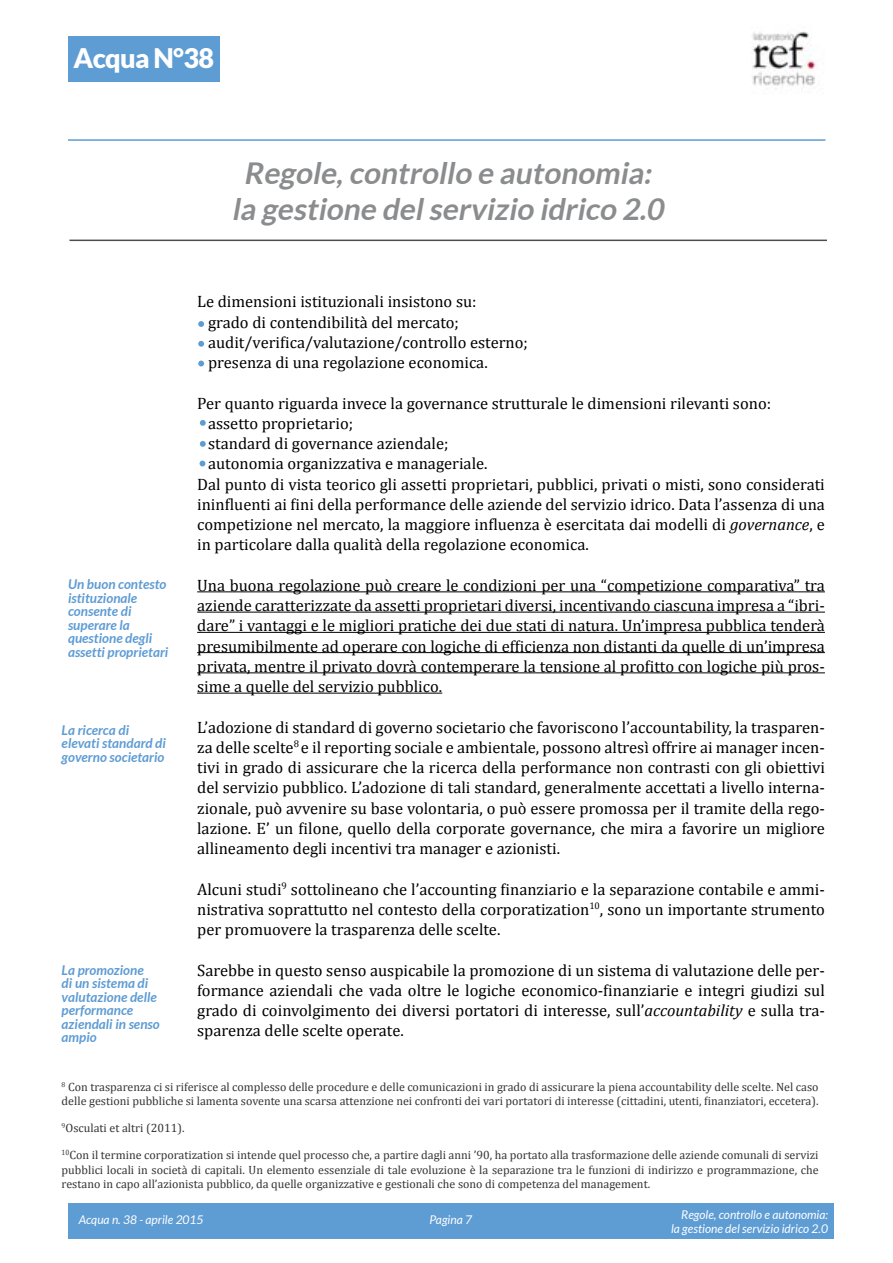
<style>
.page{position:relative;width:893px;height:1263px;background:#fff}
.page>*{position:absolute;margin:0;border:0;box-sizing:border-box;transform-origin:0 0}
.t1{font:italic 700 30px/36px "Lato";color:#8a8c8e;text-align:center}
.t2{font:900 27px "Lato";letter-spacing:-.025em;color:#fff}
.t3{font:16.5px/20.2px "Cambria";color:#000;text-align:justify}
.t4{font:italic 700 13.5px/13.5px "Lato";color:#5e9cd4}
.t5{font:12px/14.4px "Cambria";color:#343434}
.t6{font:italic 12px/14.4px "Lato";color:#fff;text-align:right}
.s1{font-style:italic}
</style>
<div class="page">
<hr style="left:68px;top:139px;width:757px;height:2px;background:#5e9cd4">
<hr style="left:69px;top:240px;width:758px;height:1px;background:#4d4d4f">
<img style="left:752px;top:31px;width:64px;height:58px">
<div style="left:68px;top:36px;width:152px;height:46px;background:#5e9cd4"></div>
<div style="left:68px;top:1203px;width:765px;height:36px;background:#5e9cd4"></div>
<hr style="left:197px;top:591px;width:628px;height:1px;background:#000">
<hr style="left:197px;top:612px;width:628px;height:1px;background:#000">
<hr style="left:197px;top:632px;width:628px;height:1px;background:#000">
<hr style="left:197px;top:652px;width:628px;height:1px;background:#000">
<hr style="left:197px;top:672px;width:628px;height:1px;background:#000">
<hr style="left:197px;top:693px;width:245px;height:1px;background:#000">
<svg style="left:198px;top:341px;width:6px;height:6px"></svg>
<svg style="left:198px;top:361px;width:6px;height:5px"></svg>
<svg style="left:198px;top:321px;width:6px;height:6px"></svg>
<svg style="left:200px;top:461px;width:5px;height:5px"></svg>
<svg style="left:200px;top:441px;width:6px;height:6px"></svg>
<svg style="left:200px;top:420px;width:6px;height:6px"></svg>
<h2 class="t2" style="left:74px;top:42px;width:142px">Acqua N°38</h2>
<h1 class="t1" style="left:232px;top:154px;width:439px">Regole,controllo e autonomia: la gestione delservizio idrico 2.0</h1>
<p class="t3" style="left:208px;top:291px;width:321px;text-align:left;text-indent:-11px">Le dimensioni istituzionali insistono su:<br>grado di contendibilità del mercato; audit/verifica/valutazione/controllo esterno; presenza di una regolazione economica.</p>
<p class="t3" style="left:197px;top:393px;width:575px">Per quanto riguarda invece la governance strutturale le dimensioni rilevanti sono:</p>
<p class="t3" style="left:208px;top:413px;width:147px">assetto proprietario;</p>
<p class="t3" style="left:208px;top:433px;width:242px">standard di governance aziendale;</p>
<p class="t3" style="left:208px;top:453px;width:281px">autonomia organizzativa e manageriale.</p>
<p class="t3" style="left:197px;top:474px;width:629px">Dal punto di vista teorico gli assetti proprietari, pubblici, privati o misti, sono considerati</p>
<p class="t3" style="left:197px;top:494px;width:629px">ininfluenti ai fini della performance delle aziende del servizio idrico. Data l’assenza di una</p>
<p class="t3" style="left:197px;top:514px;width:629px">competizione nel mercato, la maggiore influenza è esercitata dai modelli di <span class="s1">governance</span>, e</p>
<p class="t3" style="left:197px;top:534px;width:393px">in particolare dalla qualità della regolazione economica.</p>
<p class="t3" style="left:197px;top:575px;width:629px">Una buona regolazione può creare le condizioni per una “competizione comparativa” tra aziende caratterizzate da assetti proprietari diversi, incentivando ciascuna impresa a “ibri&shy;dare” i vantaggi e le migliori pratiche dei due stati di natura. Un’impresa pubblica tenderà presumibilmente ad operare con logiche di efficienza non distanti da quelle di un’impresa privata, mentre il privato dovrà contemperare la tensione al profitto con logiche più pros&shy;sime a quelle del servizio pubblico.</p>
<p class="t3" style="left:197px;top:717px;width:629px">L’adozione di standard di governo societario che favoriscono l’accountability, la trasparen&shy;za delle scelte<sup>8</sup> e il reporting sociale e ambientale, possono altresì offrire ai manager incen&shy;tivi in grado di assicurare che la ricerca della performance non contrasti con gli obiettivi del servizio pubblico. L’adozione di tali standard, generalmente accettati a livello interna&shy;zionale, può avvenire su base volontaria, o può essere promossa per il tramite della rego&shy;lazione. E’ un filone, quello della corporate governance, che mira a favorire un migliore allineamento degli incentivi tra manager e azionisti.</p>
<p class="t3" style="left:197px;top:879px;width:629px">Alcuni studi<sup>9</sup> sottolineano che l’accounting finanziario e la separazione contabile e ammi&shy;nistrativa soprattutto nel contesto della corporatization<sup>10</sup>, sono un importante strumento per promuovere la trasparenza delle scelte.</p>
<p class="t3" style="left:197px;top:960px;width:629px">Sarebbe in questo senso auspicabile la promozione di un sistema di valutazione delle per&shy;formance aziendali che vada oltre le logiche economico-finanziarie e integri giudizi sul grado di coinvolgimento dei diversi portatori di interesse, sull’<span class="s1">accountability</span> e sulla tra&shy;sparenza delle scelte operate.</p>
<p class="t4" style="left:68px;top:578px;width:102px">Un buon contesto istituzionale consente di superare la questione degli assetti proprietari</p>
<p class="t4" style="left:62px;top:723px;width:106px">La ricerca di elevati standard di governo societario</p>
<p class="t4" style="left:62px;top:963px;width:100px">La promozione<br>di un sistema di valutazione delle performance aziendali in senso ampio</p>
<p class="t5" style="left:62px;top:1079px;width:758px"><sup>8</sup> Con trasparenza ci si riferisce al complesso delle procedure e delle comunicazioni in grado di assicurare la piena accountability delle scelte. Nel caso delle gestioni pubbliche si lamenta sovente una scarsa attenzione nei confronti dei vari portatori di interesse (cittadini, utenti, finanziatori, eccetera).</p>
<p class="t5" style="left:62px;top:1121px;width:124px"><sup>9</sup>Osculati et altri (2011).</p>
<p class="t5" style="left:62px;top:1148px;width:758px;text-align:justify"><sup>10</sup>Con il termine corporatization si intende quel processo che, a partire dagli anni ’90, ha portato alla trasformazione delle aziende comunali di servizi pubblici locali in società di capitali. Un elemento essenziale di tale evoluzione è la separazione tra le funzioni di indirizzo e programmazione, che restano in capo all’azionista pubblico, da quelle organizzative e gestionali che sono di competenza del management.</p>
<p class="t6" style="left:79px;top:1213px;width:126px">Acqua n. 38 - aprile 2015</p>
<p class="t6" style="left:429px;top:1213px;width:44px">Pagina 7</p>
<p class="t6" style="left:671px;top:1207px;width:159px">Regole, controllo e autonomia: la gestione del servizio idrico 2.0</p>
</div>
